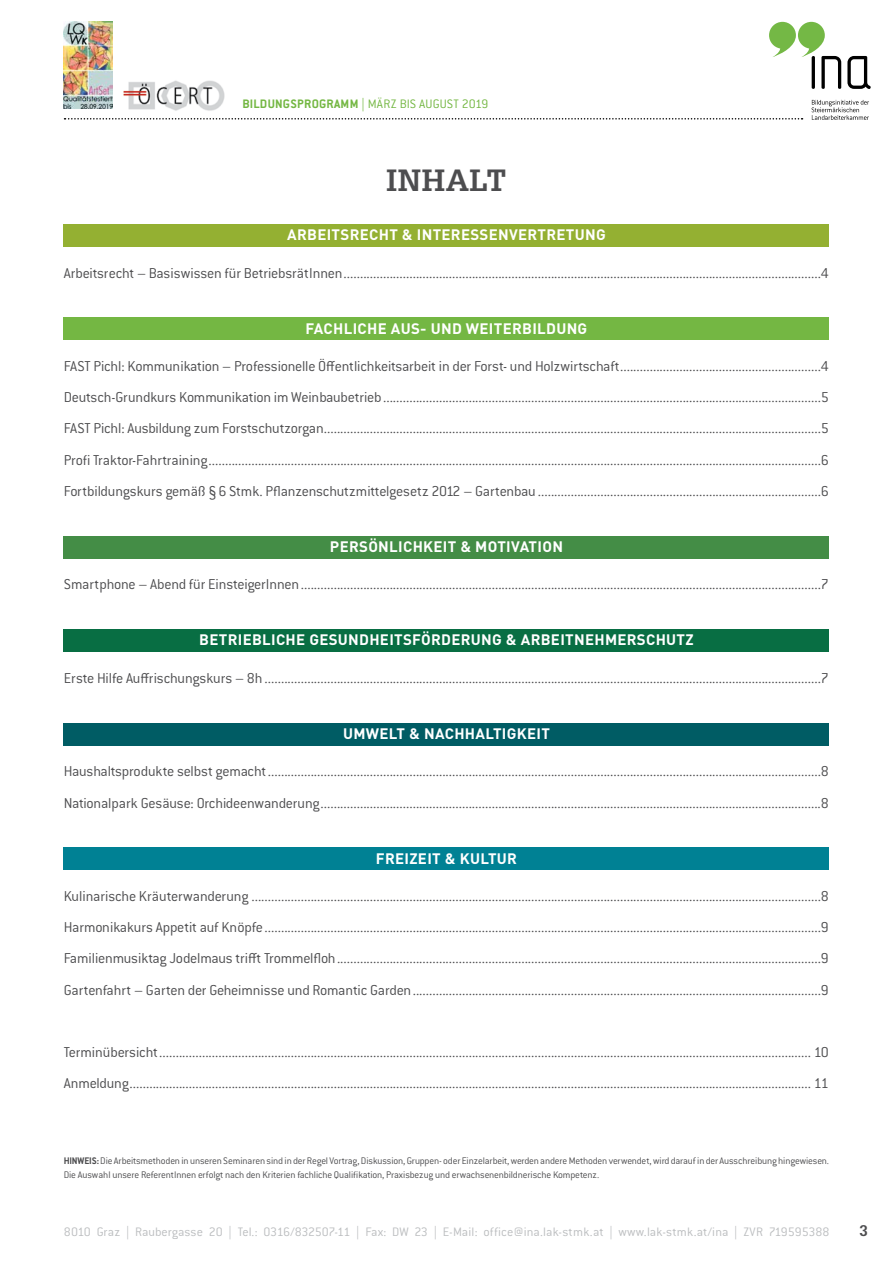
<style>
.page{position:relative;width:893px;height:1263px;background:#fff}
.page>*{position:absolute;margin:0;border:0;box-sizing:border-box;transform-origin:0 0}
.t1{font:700 30px "Glypha";letter-spacing:.02em;color:#4d4d4f}
.t2{font:300 15.75px/31.2px "Conduit ITC Std";letter-spacing:-.015em;color:#4d4d4f;text-align:justify}
.t3{font:700 15px "DIN";letter-spacing:.02em;color:#fff}
.t4{font:700 15px "Glypha";color:#4d4d4f}
.t5{font:300 13.5px "Conduit ITC Std";color:#bcbec0}
.t6{font:300 13.5px "Conduit ITC Std";letter-spacing:.005em;color:#74b743}
.t7{font:300 10.5px/13.5px "Conduit ITC Std";letter-spacing:-.015em;color:#4d4d4f}
.s1{font-weight:700}
</style>
<div class="page">
<img style="left:64px;top:21px;width:48px;height:88px">
<img style="left:123px;top:80px;width:102px;height:31px">
<svg style="left:65px;top:118px;width:737px;height:2px"></svg>
<svg style="left:847px;top:56px;width:24px;height:33px"></svg>
<svg style="left:769px;top:22px;width:72px;height:67px"></svg>
<svg style="left:812px;top:100px;width:57px;height:20px"></svg>
<div style="left:64px;top:224px;width:765px;height:22px;background:#94b032"></div>
<div style="left:64px;top:318px;width:765px;height:22px;background:#74b743"></div>
<div style="left:64px;top:536px;width:765px;height:22px;background:#448d46"></div>
<div style="left:64px;top:629px;width:765px;height:23px;background:#086e43"></div>
<div style="left:64px;top:723px;width:765px;height:22px;background:#005c64"></div>
<div style="left:64px;top:848px;width:765px;height:22px;background:#008194"></div>
<p class="t6" style="left:242px;top:96px;width:248px"><span class="s1">BILDUNGSPROGRAMM</span> | MÄRZ BIS AUGUST 2019</p>
<h1 class="t1" style="left:387px;top:162px;width:121px">INHALT</h1>
<p class="t3" style="left:287px;top:225px;width:320px">ARBEITSRECHT &amp; INTERESSENVERTRETUNG</p>
<p class="t2" style="left:64px;top:257px;width:766px">Arbeitsrecht – Basiswissen für BetriebsrätInnen.................................................................................................................................................4</p>
<p class="t3" style="left:306px;top:318px;width:283px">FACHLICHE AUS- UND WEITERBILDUNG</p>
<p class="t2" style="left:64px;top:350px;width:767px">FAST Pichl: Kommunikation – Professionelle Öffentlichkeitsarbeit in der Forst- und Holzwirtschaft.............................................................4<br>Deutsch-Grundkurs Kommunikation im Weinbaubetrieb.....................................................................................................................................5<br>FAST Pichl: Ausbildung zum Forstschutzorgan.......................................................................................................................................................5<br>Profi Traktor-Fahrtraining..........................................................................................................................................................................................6<br>Fortbildungskurs gemäß §6 Stmk. Pflanzenschutzmittelgesetz 2012 – Gartenbau ......................................................................................6</p>
<p class="t3" style="left:330px;top:537px;width:235px">PERSÖNLICHKEIT &amp; MOTIVATION</p>
<p class="t2" style="left:64px;top:568px;width:766px">Smartphone – Abend für EinsteigerInnen..............................................................................................................................................................7</p>
<p class="t3" style="left:199px;top:630px;width:496px">BETRIEBLICHE GESUNDHEITSFÖRDERUNG &amp; ARBEITNEHMERSCHUTZ</p>
<p class="t2" style="left:64px;top:662px;width:766px">Erste Hilfe Auffrischungskurs – 8h .........................................................................................................................................................................7</p>
<p class="t3" style="left:343px;top:724px;width:208px">UMWELT &amp; NACHHALTIGKEIT</p>
<p class="t2" style="left:64px;top:755px;width:766px">Haushaltsprodukte selbst gemacht........................................................................................................................................................................8<br>Nationalpark Gesäuse: Orchideenwanderung........................................................................................................................................................8</p>
<p class="t3" style="left:376px;top:848px;width:143px">FREIZEIT &amp; KULTUR</p>
<p class="t2" style="left:64px;top:880px;width:766px">Kulinarische Kräuterwanderung .............................................................................................................................................................................8<br>Harmonikakurs Appetit auf Knöpfe.........................................................................................................................................................................9<br>Familienmusiktag Jodelmaus trifft Trommelfloh...................................................................................................................................................9<br>Gartenfahrt – Garten der Geheimnisse und Romantic Garden............................................................................................................................9</p>
<p class="t2" style="left:64px;top:1036px;width:766px">Terminübersicht...................................................................................................................................................................................................... 10<br>Anmeldung............................................................................................................................................................................................................... 11</p>
<p class="t7" style="left:64px;top:1154px;width:767px"><span class="s1">HINWEIS:</span> Die Arbeitsmethoden in unseren Seminaren sind in der Regel Vortrag, Diskussion, Gruppen- oder Einzelarbeit, werden andere Methoden verwendet, wird darauf in der Ausschreibung hingewiesen.<br>Die Auswahl unsere ReferentInnen erfolgt nach den Kriterien fachliche Qualifikation, Praxisbezug und erwachsenenbildnerische Kompetenz.</p>
<p class="t5" style="left:64px;top:1224px;width:767px">8010 Graz | Raubergasse 20 | Tel.: 0316/832507-11 | Fax: DW 23 | E-Mail: office@ina.lak-stmk.at | www.lak-stmk.at/ina | ZVR 719595388</p>
<p class="t4" style="left:860px;top:1222px;width:10px">3</p>
</div>
